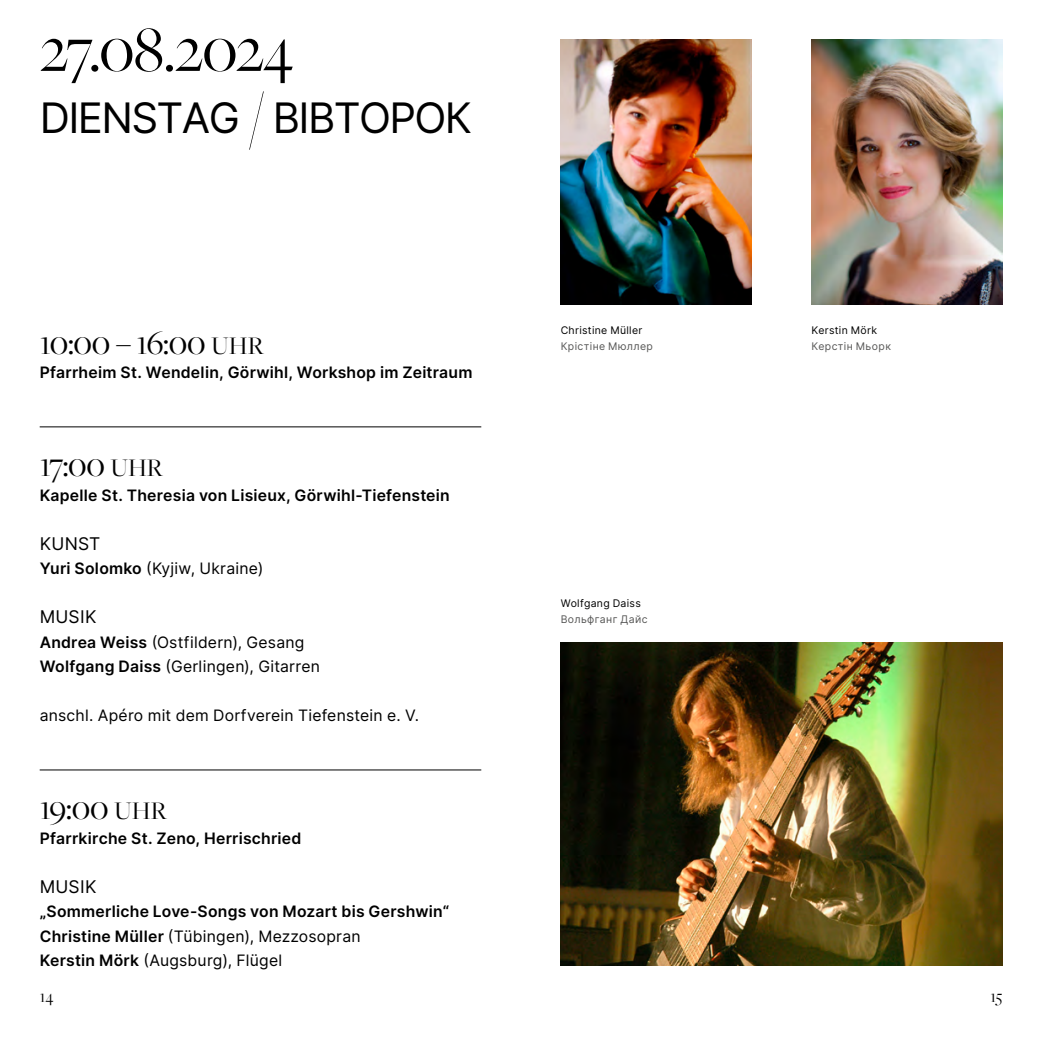
<style>
.page{position:relative;width:1042px;height:1042px;background:#fff}
.page>*{position:absolute;margin:0;border:0;box-sizing:border-box;transform-origin:0 0}
.t1{font:66.5px "Freight Big Pro";letter-spacing:-.015em;color:#000}
.t2{font:42px "Inter";letter-spacing:-.04em;color:#000}
.t3{font:35px "Freight Big Pro";letter-spacing:-.015em;color:#000}
.t4{font:17.5px "Inter";letter-spacing:.015em;color:#000}
.t5{font:17.5px "Freight Big Pro";color:#000}
.t6{font:600 15.75px/24.5px "Inter";letter-spacing:.015em;color:#000}
.t7{font:15.75px/24.5px "Inter";letter-spacing:.015em;color:#000}
.t8{font:10.5px "Inter";letter-spacing:.03em;color:#000}
.t9{font:10.5px "Inter";letter-spacing:.04em;color:#565655}
.s1{font-family:"Freight Big Pro";font-size:66.5px}
.s2{font-size:26.25px}
.s3{font-weight:600}
.s4{font-weight:400}
</style>
<div class="page">
<hr style="left:40px;top:426px;width:441px;height:1px;background:#000">
<hr style="left:40px;top:769px;width:441px;height:1px;background:#000">
<img style="left:811px;top:40px;width:191px;height:264px">
<img style="left:561px;top:40px;width:191px;height:264px">
<img style="left:561px;top:642px;width:441px;height:323px">
<h1 class="t1" style="left:40px;top:6px;width:255px">27.08.2024</h1>
<h2 class="t2" style="left:40px;top:87px;width:433px">DIENSTAG <span class="s1">/</span> ВІВТОРОК</h2>
<h3 class="t3" style="left:40px;top:320px;width:226px">10:00 – 16:00 <span class="s2">UHR</span></h3>
<p class="t6" style="left:40px;top:360px;width:434px">Pfarrheim St. Wendelin, Görwihl, Workshop im Zeitraum</p>
<h3 class="t3" style="left:40px;top:442px;width:125px">17:00 <span class="s2">UHR</span></h3>
<p class="t6" style="left:40px;top:482px;width:412px">Kapelle St. Theresia von Lisieux, Görwihl-Tiefenstein</p>
<p class="t4" style="left:40px;top:530px;width:62px">KUNST</p>
<p class="t7" style="left:40px;top:556px;width:225px"><span class="s3">Yuri Solomko</span> (Kyjiw, Ukraine)</p>
<p class="t4" style="left:40px;top:604px;width:58px">MUSIK</p>
<p class="t7" style="left:40px;top:629px;width:282px"><span class="s3">Andrea Weiss</span> (Ostfildern), Gesang<br><span class="s3">Wolfgang Daiss</span> (Gerlingen), Gitarren</p>
<p class="t7" style="left:40px;top:703px;width:381px">anschl. Apéro mit dem Dorfverein Tiefenstein e. V.</p>
<h3 class="t3" style="left:40px;top:785px;width:129px">19:00 <span class="s2">UHR</span></h3>
<p class="t6" style="left:40px;top:825px;width:263px">Pfarrkirche St. Zeno, Herrischried</p>
<p class="t4" style="left:40px;top:873px;width:58px">MUSIK</p>
<p class="t6" style="left:40px;top:899px;width:411px">„Sommerliche Love-Songs von Mozart bis Gershwin“<br>Christine Müller <span class="s4">(Tübingen), Mezzosopran<br></span>Kerstin Mörk <span class="s4">(Augsburg), Flügel</span></p>
<p class="t8" style="left:561px;top:323px;width:83px">Christine Müller</p>
<p class="t9" style="left:561px;top:339px;width:94px">Крістіне Мюллер</p>
<p class="t8" style="left:561px;top:595px;width:82px">Wolfgang Daiss</p>
<p class="t9" style="left:561px;top:611px;width:89px">Вольфганг Дайс</p>
<p class="t8" style="left:811px;top:323px;width:67px">Kerstin Mörk</p>
<p class="t9" style="left:811px;top:339px;width:81px">Керстін Мьорк</p>
<p class="t5" style="left:40px;top:985px;width:15px">14</p>
<p class="t5" style="left:990px;top:985px;width:13px">15</p>
</div>
